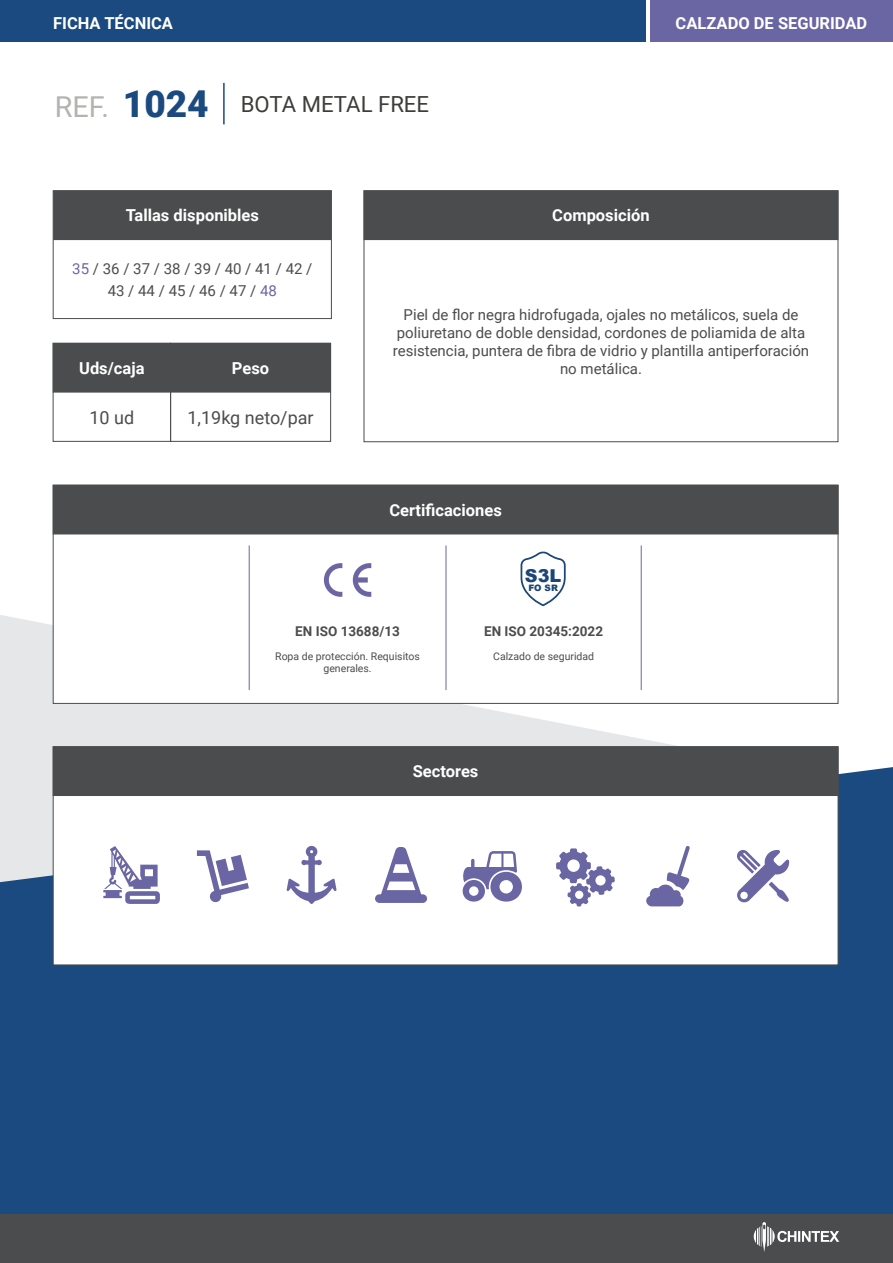
<style>
.page{position:relative;width:893px;height:1263px;background:#fff}
.page>*{position:absolute;margin:0;border:0;box-sizing:border-box;transform-origin:0 0}
.t1{font:22.2px "Roboto";color:#3d3d3b}
.t2{font:18px "Roboto";color:#4b4c4d}
.t3{font:900 17.7px "Arial";color:#1c4578}
.t4{font:700 16.5px "Roboto";color:#fff}
.t5{font:15px/18px "Roboto";color:#4b4c4d;text-align:center}
.t6{font:700 13.5px "Roboto";color:#4b4c4d}
.t7{font:10.5px/12.6px "Roboto";color:#4b4c4d;text-align:center}
.t8{font:900 8.85px "Arial";color:#1c4578}
.s1{font-size:28.8px;color:#b3b3b0}
.s2{font-weight:900;font-size:37.05px;color:#1a4a80}
.s3{color:#6966a3}
</style>
<div class="page">
<svg style="left:0;top:612px;width:839px;height:153px;fill:#e6e7e9"></svg>
<div style="left:0;top:765px;width:893px;height:449px;background:#1a4a80"></div>
<div style="left:0;top:0;width:645px;height:42px;background:#1a4a80"></div>
<div style="left:0;top:1214px;width:893px;height:49px;background:#4b4c4d"></div>
<div style="left:650px;top:0;width:243px;height:42px;background:#6966a3"></div>
<svg style="left:754px;top:1222px;width:85px;height:30px"></svg>
<hr style="left:223px;top:83px;width:2px;height:41px;background:#1a4a80">
<div style="left:53px;top:746px;width:785px;height:219px;background:#fff"></div>
<div style="left:53px;top:747px;width:785px;height:48px;background:#4b4c4d"></div>
<div style="left:53px;top:746px;width:785px;height:50px;border:2px solid #4b4c4d"></div>
<div style="left:53px;top:343px;width:118px;height:99px;border:1px solid #4b4c4d"></div>
<div style="left:170px;top:343px;width:161px;height:99px;border:1px solid #4b4c4d"></div>
<div style="left:53px;top:344px;width:117px;height:48px;background:#4b4c4d"></div>
<div style="left:53px;top:343px;width:118px;height:50px;border:2px solid #4b4c4d"></div>
<div style="left:171px;top:344px;width:159px;height:48px;background:#4b4c4d"></div>
<div style="left:170px;top:343px;width:161px;height:50px;border:2px solid #4b4c4d"></div>
<div style="left:53px;top:190px;width:279px;height:129px;background:#fff;border:1px solid #4b4c4d"></div>
<div style="left:54px;top:191px;width:277px;height:48px;background:#4b4c4d"></div>
<div style="left:53px;top:190px;width:279px;height:50px;border:2px solid #4b4c4d"></div>
<div style="left:53px;top:485px;width:785px;height:219px;background:#fff;border:1px solid #4b4c4d"></div>
<div style="left:53px;top:485px;width:785px;height:49px;background:#4b4c4d"></div>
<svg style="left:324px;top:563px;width:18px;height:34px"></svg>
<svg style="left:353px;top:563px;width:18px;height:34px"></svg>
<hr style="left:249px;top:545px;width:1px;height:145px;background:#6966a3">
<hr style="left:446px;top:545px;width:1px;height:145px;background:#6966a3">
<hr style="left:641px;top:545px;width:1px;height:145px;background:#6966a3">
<div style="left:364px;top:190px;width:474px;height:252px;background:#fff;border:1px solid #4b4c4d"></div>
<div style="left:364px;top:191px;width:474px;height:48px;background:#4b4c4d"></div>
<div style="left:364px;top:190px;width:474px;height:50px;border:2px solid #4b4c4d"></div>
<svg style="left:197px;top:850px;width:52px;height:53px"></svg>
<svg style="left:287px;top:846px;width:50px;height:58px"></svg>
<svg style="left:375px;top:847px;width:52px;height:56px"></svg>
<svg style="left:103px;top:846px;width:57px;height:58px"></svg>
<svg style="left:556px;top:848px;width:59px;height:58px"></svg>
<svg style="left:646px;top:846px;width:44px;height:60px"></svg>
<svg style="left:737px;top:850px;width:52px;height:53px"></svg>
<svg style="left:462px;top:851px;width:60px;height:50px"></svg>
<svg style="left:521px;top:551px;width:45px;height:55px"></svg>
<p class="t4" style="left:53px;top:11px;width:121px">FICHA TÉCNICA</p>
<p class="t4" style="left:676px;top:11px;width:193px">CALZADO DE SEGURIDAD</p>
<h1 class="t1" style="left:55px;top:89px;width:376px"><span class="s1">REF.</span> <span class="s2">1024</span> BOTA METAL FREE</h1>
<p class="t4" style="left:126px;top:204px;width:135px">Tallas disponibles</p>
<p class="t5" style="left:72px;top:257px;width:242px;line-height:22.5px"><span class="s3">35</span> / 36 / 37 / 38 / 39 / 40 / 41 / 42 /<br>43 / 44 / 45 / 46 / 47 / <span class="s3">48</span></p>
<p class="t4" style="left:552px;top:204px;width:99px">Composición</p>
<p class="t4" style="left:79px;top:356px;width:67px">Uds/caja</p>
<p class="t4" style="left:232px;top:356px;width:39px">Peso</p>
<p class="t2" style="left:89px;top:405px;width:46px">10 ud</p>
<p class="t2" style="left:187px;top:405px;width:128px">1,19kg neto/par</p>
<p class="t5" style="left:393px;top:305px;width:418px">Piel de flor negra hidrofugada, ojales no metálicos, suela de poliuretano de doble densidad, cordones de poliamida de alta resistencia, puntera de fibra de vidrio y plantilla antiperforación no metálica.</p>
<p class="t4" style="left:389px;top:498px;width:114px">Certificaciones</p>
<p class="t3" style="left:525px;top:562px;width:38px">S3L</p>
<p class="t8" style="left:528px;top:581px;width:31px">FO SR</p>
<p class="t6" style="left:295px;top:621px;width:106px">EN ISO 13688/13</p>
<p class="t6" style="left:484px;top:621px;width:120px">EN ISO 20345:2022</p>
<p class="t7" style="left:275px;top:649px;width:146px">Ropa de protección. Requisitos generales.</p>
<p class="t7" style="left:493px;top:649px;width:102px">Calzado de seguridad</p>
<p class="t4" style="left:413px;top:760px;width:67px">Sectores</p>
</div>
